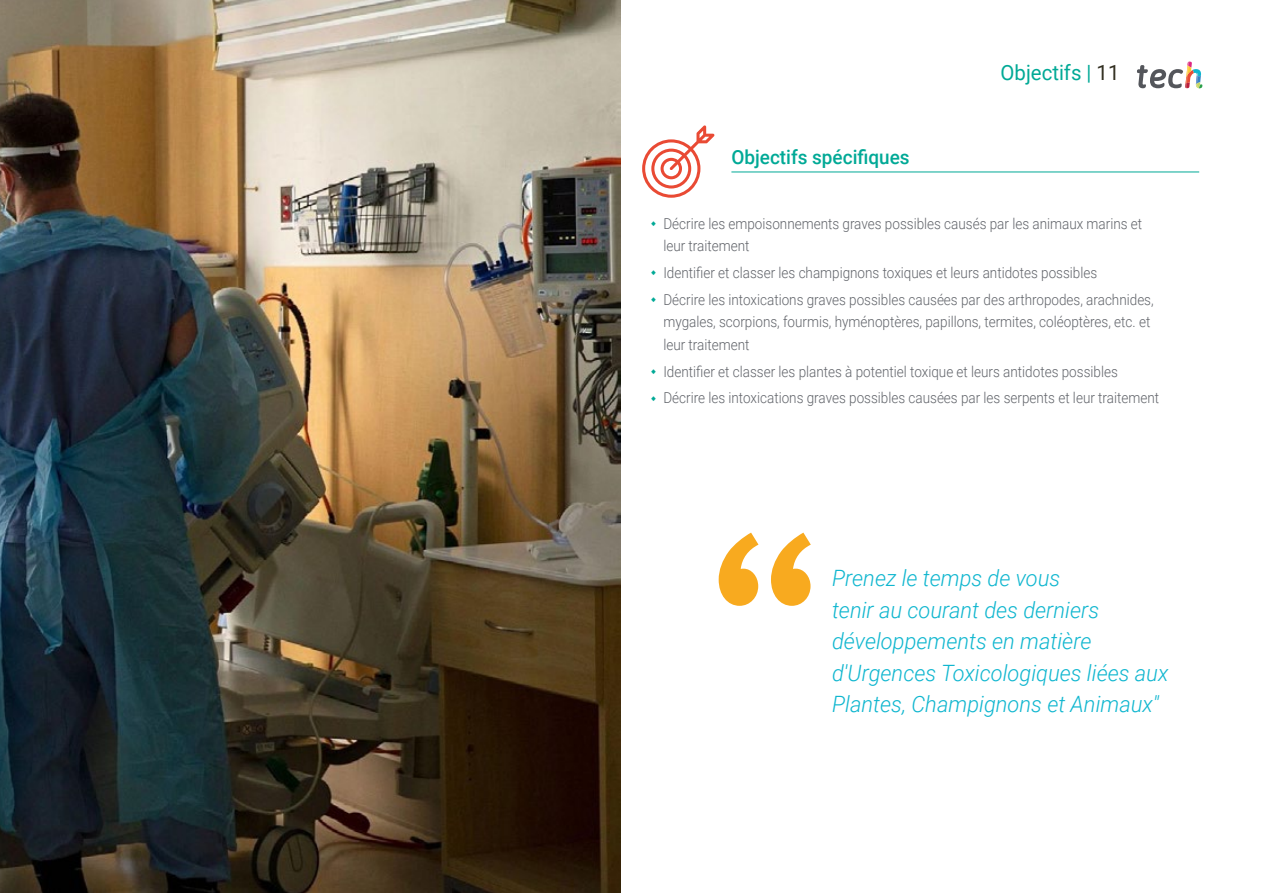
<style>
.page{position:relative;width:1263px;height:893px;background:#fff}
.page>*{position:absolute;margin:0;border:0;box-sizing:border-box;transform-origin:0 0}
.t1{font:italic 300 22.5px/31.5px "Roboto";color:#0fb6cf}
.t2{font:21px "Roboto";color:#00a996}
.t3{font:500 19.5px "Roboto";color:#00a996}
.t4{font:300 15px/22.5px "Roboto";color:#61646a;scale:.9 1}
.s1{color:#312e20}
</style>
<div class="page">
<img style="left:0;top:0;width:621px;height:893px">
<svg style="left:1137px;top:62px;width:65px;height:27px"></svg>
<hr style="left:731px;top:172px;width:468px;height:1px;background:#00a996">
<svg style="left:642px;top:125px;width:72px;height:73px"></svg>
<svg style="left:719px;top:533px;width:92px;height:73px"></svg>
<h3 class="t3" style="left:731px;top:143px;width:180px">Objectifs spécifiques</h3>
<h2 class="t2" style="left:1000px;top:57px;width:120px">Objectifs | <span class="s1">11</span></h2>
<p class="t4" style="left:663px;top:212px;width:533px">Décrire les empoisonnements graves possibles causés par les animaux marins et leur traitement</p>
<p class="t4" style="left:663px;top:259px;width:546px;line-height:26.7px">Identifier et classer les champignons toxiques et leurs antidotes possibles<br>Décrire les intoxications graves possibles causées par des arthropodes, arachnides,</p>
<p class="t4" style="left:663px;top:310px;width:543px">mygales, scorpions, fourmis, hyménoptères, papillons, termites, coléoptères, etc. et leur traitement</p>
<p class="t4" style="left:663px;top:357px;width:552px;line-height:26.7px">Identifier et classer les plantes à potentiel toxique et leurs antidotes possibles<br>Décrire les intoxications graves possibles causées par les serpents et leur traitement</p>
<h1 class="t1" style="left:832px;top:561px;width:338px">Prenez le temps de vous<br>tenir au courant des derniers développements en matière d'Urgences Toxicologiques liées aux<br>Plantes, Champignons et Animaux"</h1>
</div>
